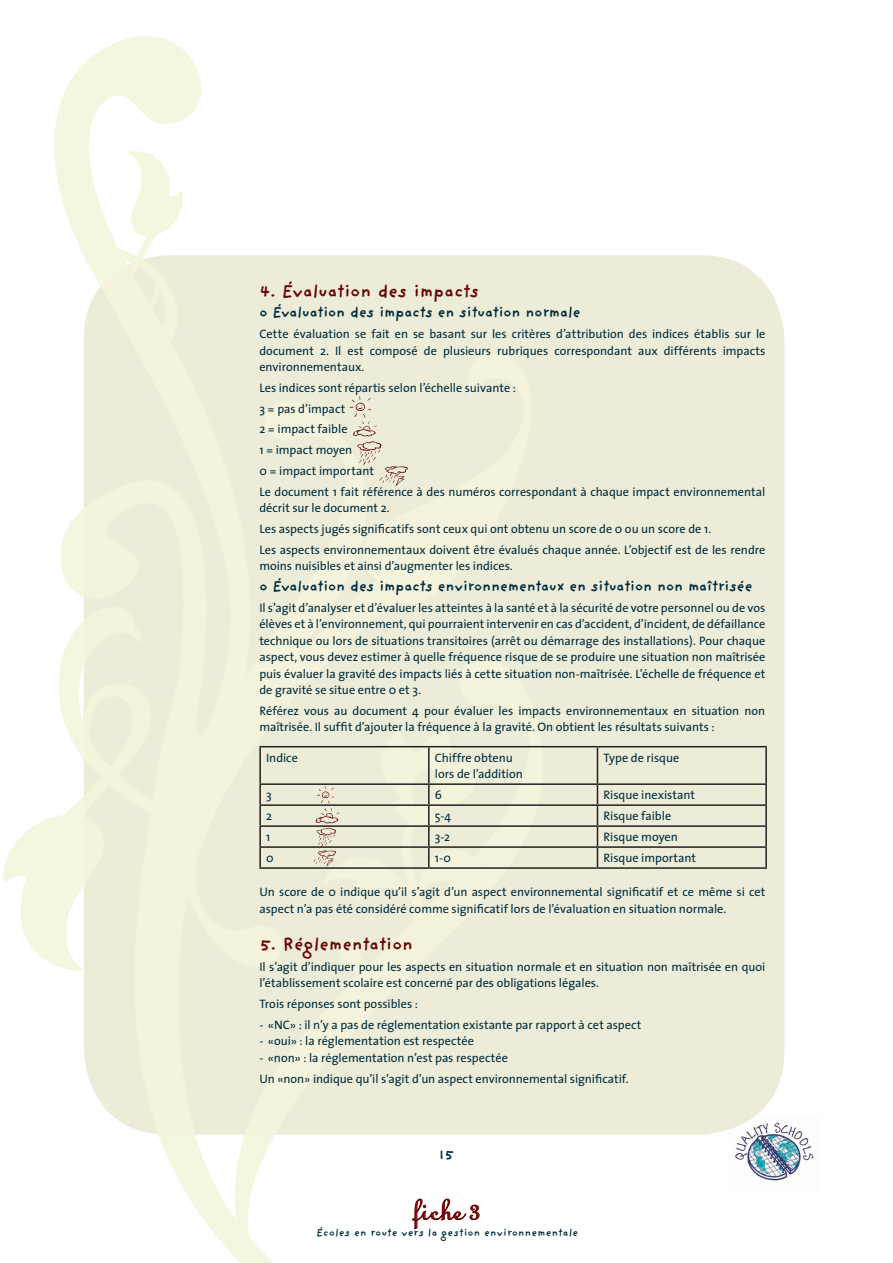
<style>
.page{position:relative;width:893px;height:1263px;background:#fff}
.page>*{position:absolute;margin:0;border:0;box-sizing:border-box;transform-origin:0 0}
.t1{font:37.5px "Linoscript";color:#6a0405}
.t2{font:700 18px "Providence Sans";letter-spacing:-.01em;color:#6a0405}
.t3{font:700 15px "Providence Sans";letter-spacing:-.02em;color:#002c3d}
.t4{font:12.3px/16.5px "The Sans";color:#002c3d}
.t5{font:700 10.5px "Providence Sans";letter-spacing:.025em;color:#002c3d}
</style>
<div class="page">
<div style="left:84px;top:255px;width:700px;height:880px;background:#ececd9;border-radius:85px"></div>
<svg style="left:54px;top:36px;width:147px;height:295px"></svg>
<svg style="left:101px;top:265px;width:100px;height:66px"></svg>
<hr style="left:429px;top:746px;width:168px;height:1px;background:#231f20">
<hr style="left:597px;top:746px;width:170px;height:1px;background:#231f20">
<hr style="left:597px;top:747px;width:1px;height:36px;background:#231f20">
<hr style="left:765px;top:747px;width:2px;height:36px;background:#231f20">
<hr style="left:429px;top:783px;width:168px;height:2px;background:#231f20">
<hr style="left:597px;top:783px;width:170px;height:2px;background:#231f20">
<hr style="left:429px;top:804px;width:168px;height:2px;background:#231f20">
<hr style="left:597px;top:804px;width:170px;height:2px;background:#231f20">
<hr style="left:429px;top:825px;width:168px;height:2px;background:#231f20">
<hr style="left:597px;top:825px;width:170px;height:2px;background:#231f20">
<hr style="left:429px;top:846px;width:168px;height:2px;background:#231f20">
<hr style="left:597px;top:846px;width:170px;height:2px;background:#231f20">
<svg style="left:597px;top:785px;width:1px;height:82px"></svg>
<svg style="left:765px;top:785px;width:2px;height:82px"></svg>
<hr style="left:429px;top:867px;width:168px;height:2px;background:#231f20">
<hr style="left:597px;top:867px;width:170px;height:2px;background:#231f20">
<svg style="left:3px;top:396px;width:530px;height:867px"></svg>
<img style="left:735px;top:1116px;width:79px;height:65px">
<img style="left:728px;top:1116px;width:26px;height:14px">
<h2 class="t2" style="left:259px;top:280px;width:221px">4. Évaluation des impacts</h2>
<p class="t3" style="left:259px;top:303px;width:323px">o Évaluation des impacts en situation normale</p>
<p class="t4" style="left:259px;top:325px;width:508px;text-align:justify">Cette évaluation se fait en se basant sur les critères d’attribution des indices établis sur le document 2. Il est composé de plusieurs rubriques correspondant aux différents impacts environnementaux.</p>
<p class="t4" style="left:259px;top:377px;width:507px;line-height:20.7px">Les indices sont répartis selon l’échelle suivante :<br>3 = pas d’impact<br>2 = impact faible<br>1 = impact moyen<br>0 = impact important<br>Le document 1 fait référence à des numéros correspondant à chaque impact environnemental</p>
<p class="t4" style="left:259px;top:497px;width:507px;line-height:20.7px">décrit sur le document 2.<br>Les aspects jugés significatifs sont ceux qui ont obtenu un score de 0 ou un score de 1.<br>Les aspects environnementaux doivent être évalués chaque année. L’objectif est de les rendre</p>
<p class="t4" style="left:259px;top:557px;width:255px">moins nuisibles et ainsi d’augmenter les indices.</p>
<p class="t3" style="left:259px;top:577px;width:495px">o Évaluation des impacts environnementaux en situation non maîtrisée</p>
<p class="t4" style="left:259px;top:599px;width:507px;text-align:justify">Il s’agit d’analyser et d’évaluer les atteintes à la santé et à la sécurité de votre personnel ou de vos élèves et à l’environnement, qui pourraient intervenir en cas d’accident, d’incident, de défaillance technique ou lors de situations transitoires (arrêt ou démarrage des installations). Pour chaque aspect, vous devez estimer à quelle fréquence risque de se produire une situation non maîtrisée puis évaluer la gravité des impacts liés à cette situation non-maîtrisée. L’échelle de fréquence et de gravité se situe entre 0 et 3.</p>
<p class="t4" style="left:259px;top:702px;width:507px">Référez vous au document 4 pour évaluer les impacts environnementaux en situation non maîtrisée. Il suffit d’ajouter la fréquence à la gravité. On obtient les résultats suivants :</p>
<p class="t4" style="left:266px;top:749px;width:33px">Indice</p>
<p class="t4" style="left:435px;top:749px;width:90px">Chiffre obtenu lors de l’addition</p>
<p class="t4" style="left:603px;top:749px;width:77px">Type de risque</p>
<p class="t4" style="left:266px;top:786px;width:7px">3</p>
<p class="t4" style="left:435px;top:786px;width:9px">6</p>
<p class="t4" style="left:603px;top:786px;width:93px">Risque inexistant</p>
<p class="t4" style="left:266px;top:807px;width:7px">2</p>
<p class="t4" style="left:435px;top:807px;width:18px">5-4</p>
<p class="t4" style="left:603px;top:807px;width:69px">Risque faible</p>
<p class="t4" style="left:266px;top:828px;width:6px">1</p>
<p class="t4" style="left:435px;top:828px;width:17px">3-2</p>
<p class="t4" style="left:603px;top:828px;width:76px">Risque moyen</p>
<p class="t4" style="left:266px;top:849px;width:9px">0</p>
<p class="t4" style="left:435px;top:849px;width:18px">1-0</p>
<p class="t4" style="left:603px;top:849px;width:94px">Risque important</p>
<p class="t4" style="left:259px;top:883px;width:507px">Un score de 0 indique qu’il s’agit d’un aspect environnemental significatif et ce même si cet aspect n’a pas été considéré comme significatif lors de l’évaluation en situation normale.</p>
<h2 class="t2" style="left:259px;top:933px;width:155px">5. Réglementation</h2>
<p class="t4" style="left:259px;top:958px;width:507px">Il s’agit d’indiquer pour les aspects en situation normale et en situation non maîtrisée en quoi l’établissement scolaire est concerné par des obligations légales.</p>
<p class="t4" style="left:259px;top:995px;width:160px">Trois réponses sont possibles :</p>
<p class="t4" style="left:259px;top:1016px;width:384px">- «NC» : il n’y a pas de réglementation existante par rapport à cet aspect</p>
<p class="t4" style="left:259px;top:1032px;width:216px">- «oui» : la réglementation est respectée</p>
<p class="t4" style="left:259px;top:1047px;width:371px;line-height:20.7px">- «non» : la réglementation n’est pas respectée<br>Un «non» indique qu’il s’agit d’un aspect environnemental significatif.</p>
<p class="t3" style="left:439px;top:1145px;width:17px">15</p>
<h1 class="t1" style="left:412px;top:1189px;width:71px">fiche 3</h1>
<p class="t5" style="left:317px;top:1226px;width:263px">Écoles en route vers la gestion environnementale</p>
</div>
